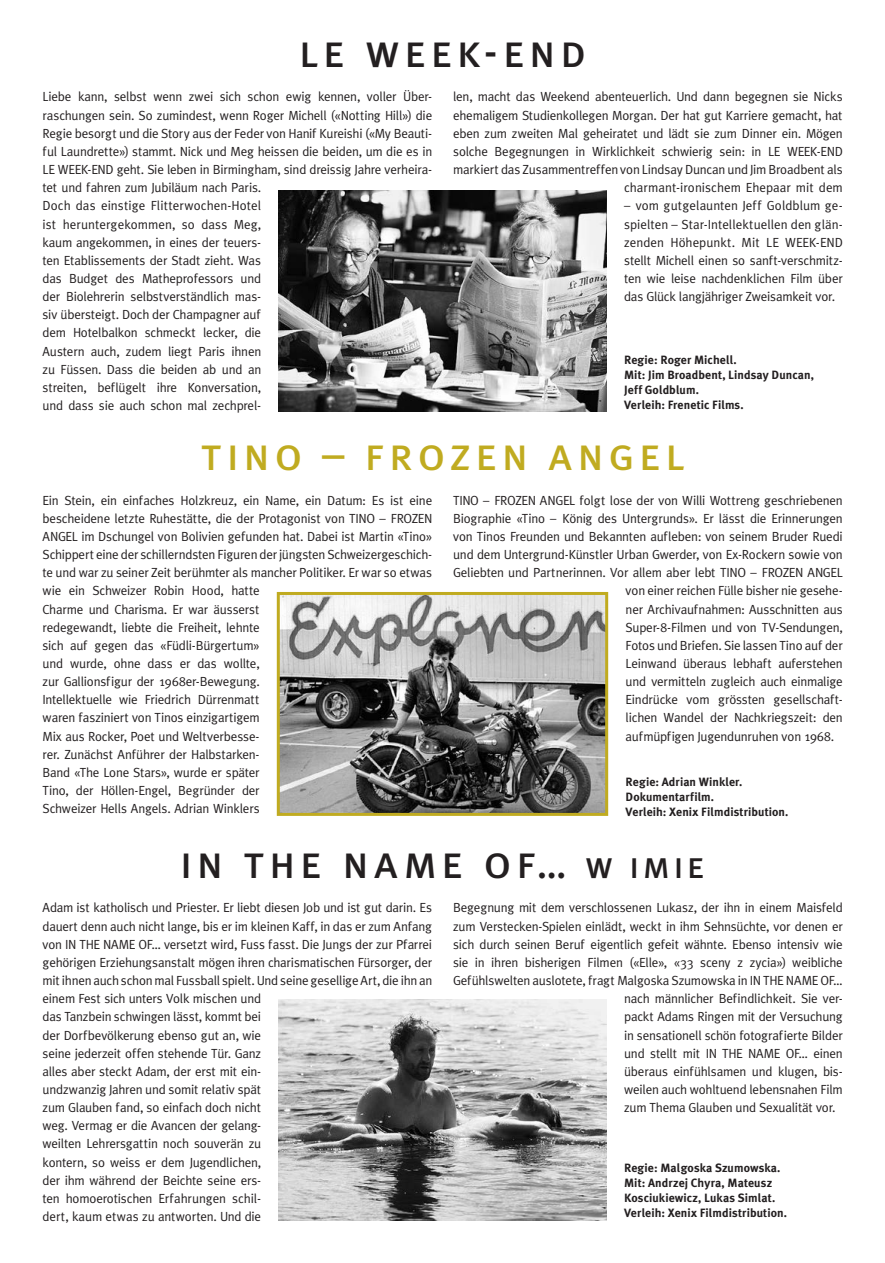
<style>
.page{position:relative;width:885px;height:1263px;background:#fff}
.page>*{position:absolute;margin:0;border:0;box-sizing:border-box;transform-origin:0 0}
.t1{font:46.5px "Meta Plus Book Caps";letter-spacing:.09em;color:#231f20}
.t2{font:46.5px "Meta Plus Book Caps";letter-spacing:.085em;color:#c0ab20}
.t3{font:13.2px/18.1px "Meta Plus";letter-spacing:.01em;color:#231f20}
.t4{font:700 12px/15px "Meta Plus";letter-spacing:.01em;color:#231f20}
.s1{font-size:40.5px}
.s2{font-size:37.5px}
</style>
<div class="page">
<img style="left:278px;top:190px;width:328px;height:221px">
<img style="left:281px;top:596px;width:323px;height:216px">
<div style="left:277px;top:592px;width:331px;height:224px;border:3px solid #c0ab20"></div>
<img style="left:278px;top:999px;width:328px;height:221px">
<h1 class="t1" style="left:298px;top:24px;width:289px">le week-end</h1>
<p class="t3" style="left:43px;top:88px;width:391px">Liebe kann, selbst wenn zwei sich schon ewig kennen, voller Über&shy;raschungen sein. So zumindest, wenn Roger Michell («Notting Hill») die Regie besorgt und die Story aus der Feder von Hanif Kureishi («My Beauti&shy;ful Laundrette») stammt. Nick und Meg heissen die beiden, um die es in LE WEEK-END geht. Sie leben in Birmingham, sind dreissig Jahre verheira&shy;tet und fahren zum Jubiläum nach Paris.<br>Doch das einstige Flitterwochen-Hotel<br>ist heruntergekommen, so dass Meg,<br>kaum angekommen, in eines der teuers-<br>ten Etablissements der Stadt zieht. Was<br>das Budget des Matheprofessors und<br>der Biolehrerin selbstverständlich mas-<br>siv übersteigt. Doch der Champagner auf<br>dem Hotelbalkon schmeckt lecker, die<br>Austern auch, zudem liegt Paris ihnen<br>zu Füssen. Dass die beiden ab und an<br>streiten, beflügelt ihre Konversation,<br>und dass sie auch schon mal zechprel-</p>
<p class="t3" style="left:453px;top:88px;width:391px;text-align:right">len, macht das Weekend abenteuerlich. Und dann begegnen sie Nicks ehemaligem Studienkollegen Morgan. Der hat gut Karriere gemacht, hat eben zum zweiten Mal geheiratet und lädt sie zum Dinner ein. Mögen solche Begegnungen in Wirklichkeit schwierig sein: in LE WEEK-END markiert das Zusammentreffen von Lindsay Duncan und Jim Broadbent als charmant-ironischem Ehepaar mit dem</p>
<p class="t3" style="left:624px;top:197px;width:220px;text-align:justify">– vom gutgelaunten Jeff Goldblum ge&shy;spielten – Star-Intellektuellen den glän&shy;zenden Höhepunkt. Mit LE WEEK-END stellt Michell einen so sanft-verschmitz&shy;ten wie leise nachdenklichen Film über das Glück langjähriger Zweisamkeit vor.</p>
<p class="t4" style="left:624px;top:353px;width:191px">Regie: Roger Michell.<br>Mit: Jim Broadbent, Lindsay Duncan,<br>Jeff Goldblum.<br>Verleih: Frenetic Films.</p>
<h1 class="t2" style="left:201px;top:427px;width:485px">tino – frozen angel</h1>
<p class="t3" style="left:43px;top:491px;width:391px">Ein Stein, ein einfaches Holzkreuz, ein Name, ein Datum: Es ist eine bescheidene letzte Ruhestätte, die der Protagonist von TINO – FROZEN ANGEL im Dschungel von Bolivien gefunden hat. Dabei ist Martin «Tino» Schippert eine der schillerndsten Figuren der jüngsten Schweizergeschich&shy;te und war zu seiner Zeit berühmter als mancher Politiker. Er war so etwas wie ein Schweizer Robin Hood, hatte<br>Charme und Charisma. Er war äusserst<br>redegewandt, liebte die Freiheit, lehnte<br>sich auf gegen das «Füdli-Bürgertum»<br>und wurde, ohne dass er das wollte,<br>zur Gallionsfigur der 1968er-Bewegung.<br>Intellektuelle wie Friedrich Dürrenmatt<br>waren fasziniert von Tinos einzigartigem<br>Mix aus Rocker, Poet und Weltverbesse-<br>rer. Zunächst Anführer der Halbstarken-<br>Band «The Lone Stars», wurde er später<br>Tino, der Höllen-Engel, Begründer der<br>Schweizer Hells Angels. Adrian Winklers</p>
<p class="t3" style="left:453px;top:491px;width:391px">TINO – FROZEN ANGEL folgt lose der von Willi Wottreng geschriebenen</p>
<p class="t3" style="left:453px;top:509px;width:391px">Biographie «Tino – König des Untergrunds». Er lässt die Erinnerungen</p>
<p class="t3" style="left:453px;top:527px;width:391px">von Tinos Freunden und Bekannten aufleben: von seinem Bruder Ruedi</p>
<p class="t3" style="left:453px;top:545px;width:391px">und dem Untergrund-Künstler Urban Gwerder, von Ex-Rockern sowie von</p>
<p class="t3" style="left:453px;top:563px;width:391px">Geliebten und Partnerinnen. Vor allem aber lebt TINO – FROZEN ANGEL</p>
<p class="t3" style="left:625px;top:582px;width:218px">von einer reichen Fülle bisher nie gesehe-</p>
<p class="t3" style="left:625px;top:600px;width:218px">ner Archivaufnahmen: Ausschnitten aus</p>
<p class="t3" style="left:625px;top:618px;width:218px">Super-8-Filmen und von TV-Sendungen,</p>
<p class="t3" style="left:625px;top:636px;width:218px">Fotos und Briefen. Sie lassen Tino auf der</p>
<p class="t3" style="left:625px;top:654px;width:218px">Leinwand überaus lebhaft auferstehen</p>
<p class="t3" style="left:625px;top:672px;width:218px">und vermitteln zugleich auch einmalige</p>
<p class="t3" style="left:625px;top:690px;width:218px">Eindrücke vom grössten gesellschaft-</p>
<p class="t3" style="left:625px;top:709px;width:218px">lichen Wandel der Nachkriegszeit: den</p>
<p class="t3" style="left:625px;top:727px;width:210px">aufmüpfigen Jugendunruhen von 1968.</p>
<p class="t4" style="left:625px;top:774px;width:164px">Regie: Adrian Winkler.<br>Dokumentarfilm.<br>Verleih: Xenix Filmdistribution.</p>
<h1 class="t1" style="left:180px;top:835px;width:527px">in the name of<span class="s1">…</span> <span class="s2">w imie</span></h1>
<p class="t3" style="left:43px;top:899px;width:391px">Adam ist katholisch und Priester. Er liebt diesen Job und ist gut darin. Es dauert denn auch nicht lange, bis er im kleinen Kaff, in das er zum Anfang von IN THE NAME OF… versetzt wird, Fuss fasst. Die Jungs der zur Pfarrei gehörigen Erziehungsanstalt mögen ihren charismatischen Fürsorger, der mit ihnen auch schon mal Fussball spielt. Und seine gesellige Art, die ihn an einem Fest sich unters Volk mischen und<br>das Tanzbein schwingen lässt, kommt bei<br>der Dorfbevölkerung ebenso gut an, wie<br>seine jederzeit offen stehende Tür. Ganz<br>alles aber steckt Adam, der erst mit ein-<br>undzwanzig Jahren und somit relativ spät<br>zum Glauben fand, so einfach doch nicht<br>weg. Vermag er die Avancen der gelang-<br>weilten Lehrersgattin noch souverän zu<br>kontern, so weiss er dem Jugendlichen,<br>der ihm während der Beichte seine ers-<br>ten homoerotischen Erfahrungen schil-<br>dert, kaum etwas zu antworten. Und die</p>
<p class="t3" style="left:453px;top:899px;width:391px">Begegnung mit dem verschlossenen Lukasz, der ihn in einem Maisfeld</p>
<p class="t3" style="left:453px;top:917px;width:391px">zum Verstecken-Spielen einlädt, weckt in ihm Sehnsüchte, vor denen er</p>
<p class="t3" style="left:453px;top:935px;width:391px">sich durch seinen Beruf eigentlich gefeit wähnte. Ebenso intensiv wie</p>
<p class="t3" style="left:453px;top:953px;width:390px">sie in ihren bisherigen Filmen («Elle», «33 sceny z zycia») weibliche</p>
<p class="t3" style="left:453px;top:971px;width:391px">Gefühlswelten auslotete, fragt Malgoska Szumowska in IN THE NAME OF…</p>
<p class="t3" style="left:624px;top:989px;width:220px">nach männlicher Befindlichkeit. Sie ver-</p>
<p class="t3" style="left:624px;top:1007px;width:220px">packt Adams Ringen mit der Versuchung</p>
<p class="t3" style="left:624px;top:1026px;width:220px">in sensationell schön fotografierte Bilder</p>
<p class="t3" style="left:624px;top:1044px;width:220px">und stellt mit IN THE NAME OF… einen</p>
<p class="t3" style="left:624px;top:1062px;width:220px">überaus einfühlsamen und klugen, bis-</p>
<p class="t3" style="left:624px;top:1080px;width:220px">weilen auch wohltuend lebensnahen Film</p>
<p class="t3" style="left:624px;top:1098px;width:213px">zum Thema Glauben und Sexualität vor.</p>
<p class="t4" style="left:624px;top:1160px;width:164px">Regie: Malgoska Szumowska.<br>Mit: Andrzej Chyra, Mateusz<br>Kosciukiewicz, Lukas Simlat.<br>Verleih: Xenix Filmdistribution.</p>
</div>
